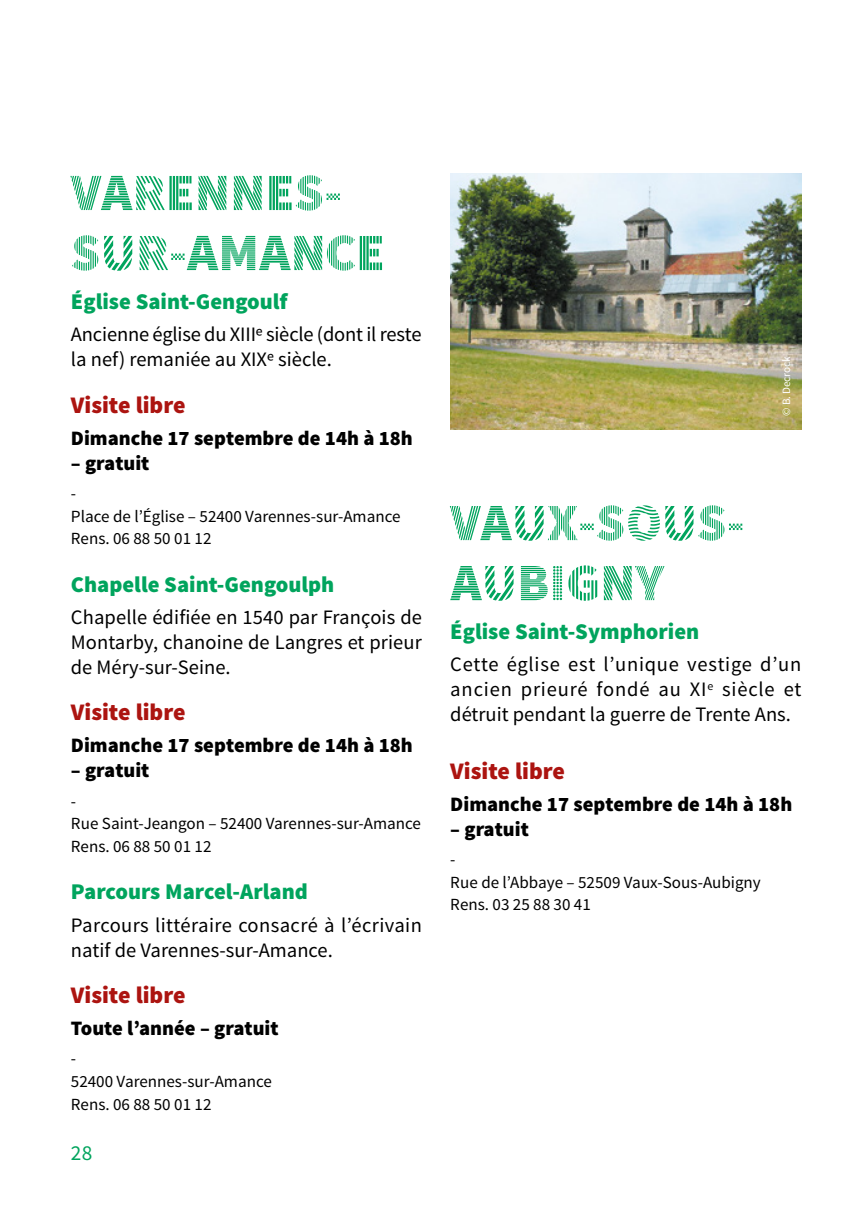
<style>
.page{position:relative;width:851px;height:1205px;background:#fff}
.page>*{position:absolute;margin:0;border:0;box-sizing:border-box;transform-origin:0 0}
.t1{font:52.5px/60px "Source Sans Pro DISPLAY";color:#00a45d}
.t2{font:900 23.75px "Source Sans Pro";color:#ac1410}
.t3{font:900 22.5px "Source Sans Pro";color:#00a45d}
.t4{font:21.25px "Source Sans Pro";color:#00a45d}
.t5{font:20.5px/25px "Source Sans Pro";color:#000}
.t6{font:900 20.5px "Source Sans Pro";color:#000}
.t7{font:17px/22.5px "Source Sans Pro";color:#000}
.t8{font:11.25px "Source Sans Pro";letter-spacing:-.01em;color:#fff}
</style>
<div class="page">
<hr style="left:850px;top:0;width:1px;height:1205px;background:#deede0">
<img style="left:450px;top:173px;width:351px;height:257px">
<h1 class="t1" style="left:71px;top:164px;width:315px">VARENNES-<br>SUR-AMANCE</h1>
<p class="t3" style="left:71px;top:287px;width:218px">Église Saint-Gengoulf</p>
<p class="t5" style="left:71px;top:322px;width:352px">Ancienne église du XIIIᵉ siècle (dont il reste la nef) remaniée au XIXᵉ siècle.</p>
<p class="t2" style="left:71px;top:389px;width:116px">Visite libre</p>
<p class="t6" style="left:71px;top:424px;width:343px">Dimanche 17 septembre de 14h à 18h</p>
<p class="t6" style="left:71px;top:449px;width:80px">– gratuit</p>
<p class="t7" style="left:71px;top:483px;width:331px">-<br>Place de l’Église – 52400 Varennes-sur-Amance<br>Rens. 06 88 50 01 12</p>
<p class="t3" style="left:71px;top:570px;width:265px">Chapelle Saint-Gengoulph</p>
<p class="t5" style="left:71px;top:605px;width:352px;text-align:justify">Chapelle édifiée en 1540 par François de Montarby, chanoine de Langres et prieur de Méry-sur-Seine.</p>
<p class="t2" style="left:71px;top:697px;width:116px">Visite libre</p>
<p class="t6" style="left:71px;top:732px;width:343px">Dimanche 17 septembre de 14h à 18h</p>
<p class="t6" style="left:71px;top:757px;width:80px">– gratuit</p>
<p class="t7" style="left:71px;top:790px;width:351px">-<br>Rue Saint-Jeangon – 52400 Varennes-sur-Amance<br>Rens. 06 88 50 01 12</p>
<p class="t3" style="left:71px;top:877px;width:238px">Parcours Marcel-Arland</p>
<p class="t5" style="left:71px;top:912px;width:352px">Parcours littéraire consacré à l’écrivain natif de Varennes-sur-Amance.</p>
<p class="t2" style="left:71px;top:979px;width:116px">Visite libre</p>
<p class="t6" style="left:71px;top:1014px;width:209px">Toute l’année – gratuit</p>
<p class="t7" style="left:71px;top:1048px;width:202px">-<br>52400 Varennes-sur-Amance<br>Rens. 06 88 50 01 12</p>
<p class="t4" style="left:71px;top:1140px;width:23px">28</p>
<p class="t8" style="left:779px;top:416px;width:61px;rotate:-90deg">© B. Decrock</p>
<h1 class="t1" style="left:450px;top:494px;width:296px">VAUX-SOUS-<br>AUBIGNY</h1>
<p class="t3" style="left:450px;top:617px;width:250px">Église Saint-Symphorien</p>
<p class="t5" style="left:450px;top:652px;width:352px;text-align:justify">Cette église est l’unique vestige d’un ancien prieuré fondé au XI<sup>e</sup> siècle et détruit pendant la guerre de Trente Ans.</p>
<p class="t2" style="left:450px;top:755px;width:116px">Visite libre</p>
<p class="t6" style="left:450px;top:790px;width:343px">Dimanche 17 septembre de 14h à 18h</p>
<p class="t6" style="left:450px;top:815px;width:80px">– gratuit</p>
<p class="t7" style="left:450px;top:848px;width:312px">-<br>Rue de l’Abbaye – 52509 Vaux-Sous-Aubigny<br>Rens. 03 25 88 30 41</p>
</div>
